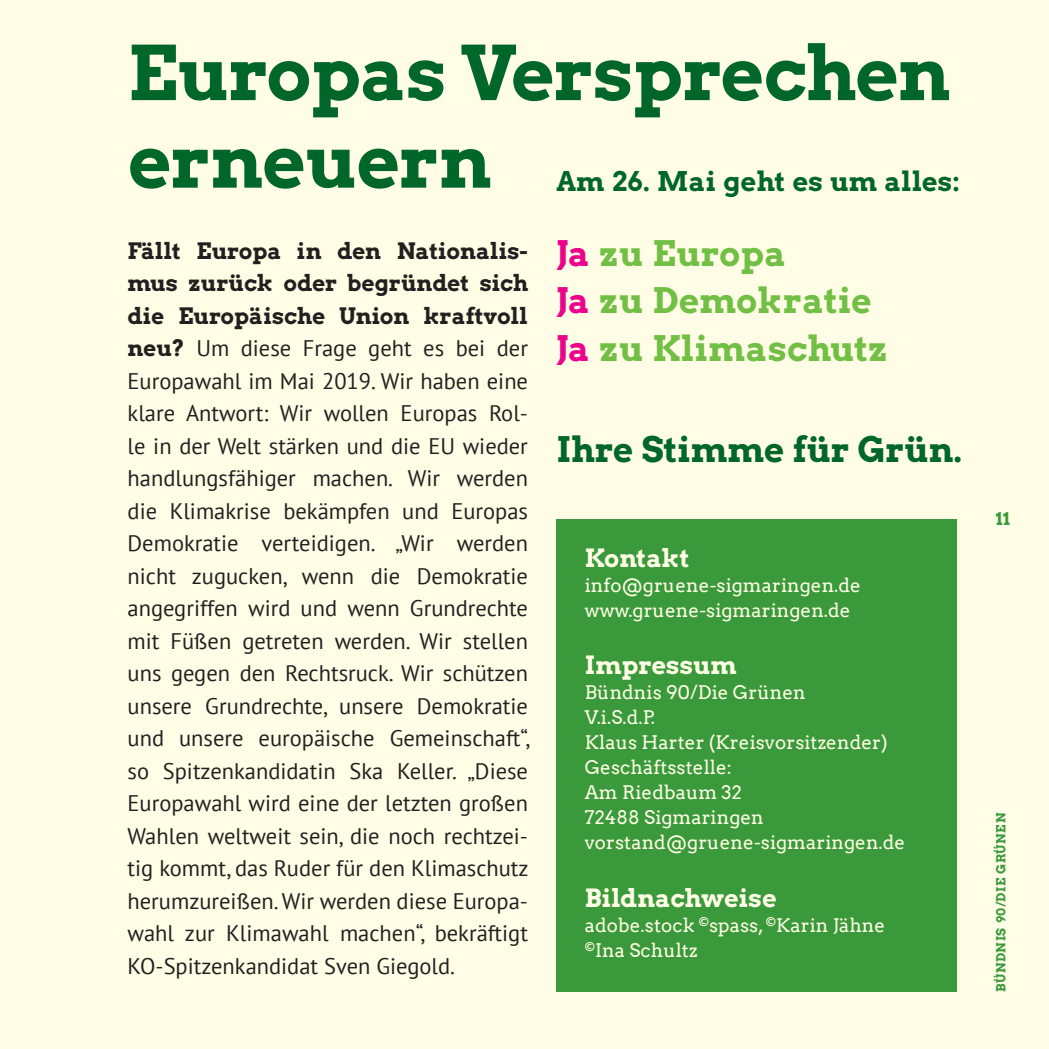
<style>
.page{position:relative;width:1049px;height:1049px;background:#fffde5}
.page>*{position:absolute;margin:0;border:0;box-sizing:border-box;transform-origin:0 0}
.t1{font:75px/87.5px "Arvo Gruen";letter-spacing:-.01em;color:#016629}
.t2{font:35px/47.5px "Arvo Gruen";letter-spacing:.01em;color:#71bf44}
.t3{font:35px "Arvo Gruen";color:#016629}
.t4{font:27px "Arvo Gruen";letter-spacing:.01em;color:#016629}
.t5{font:25px "Arvo Gruen";color:#fffde5}
.t6{font:22.5px/32.5px "PT Sans";color:#231f20;text-align:justify}
.t7{font:22.5px/32.5px "Arvo Gruen";color:#231f20;text-align:justify}
.t8{font:18.75px/25px "Arvo";letter-spacing:.005em;color:#fffde5}
.t9{font:17.5px "Arvo Gruen";color:#3a9a3b}
.t10{font:12.5px "Arvo Gruen";letter-spacing:.045em;color:#3a9a3b}
.s1{font-family:"Arvo Gruen"}
.s2{color:#ed028c}
</style>
<div class="page">
<div style="left:556px;top:519px;width:401px;height:473px;background:#3a9a3b"></div>
<h1 class="t1" style="left:128px;top:26px;width:825px">Europas Versprechen erneuern</h1>
<p class="t4" style="left:556px;top:162px;width:405px">Am 26. Mai geht es um alles:</p>
<p class="t7" style="left:128px;top:234px;width:402px">Fällt Europa in den Nationalis&shy;mus zurück oder begründet sich die Europäische Union kraftvoll</p>
<p class="t6" style="left:128px;top:332px;width:404px"><span class="s1">neu?</span> Um diese Frage geht es bei der Europawahl im Mai 2019. Wir haben eine klare Antwort: Wir wollen Europas Rol&shy;le in der Welt stärken und die EU wieder handlungsfähiger machen. Wir werden die Klimakrise bekämpfen und Europas Demokratie verteidigen. „Wir werden nicht zugucken, wenn die Demokratie angegriffen wird und wenn Grundrechte mit Füßen getreten werden. Wir stellen uns gegen den Rechtsruck. Wir schützen unsere Grundrechte, unsere Demokratie und unsere europäische Gemeinschaft“, so Spitzenkandidatin Ska Keller. „Diese Europawahl wird eine der letzten großen Wahlen weltweit sein, die noch rechtzei&shy;tig kommt, das Ruder für den Klimaschutz herumzureißen. Wir werden diese Europa&shy;wahl zur Klimawahl machen“, bekräftigt KO-Spitzenkandidat Sven Giegold.</p>
<h2 class="t2" style="left:556px;top:228px;width:333px"><span class="s2">Ja</span> zu Europa<br><span class="s2">Ja</span> zu Demokratie<br><span class="s2">Ja</span> zu Klimaschutz</h2>
<h2 class="t3" style="left:556px;top:425px;width:408px">Ihre Stimme für Grün.</h2>
<p class="t5" style="left:585px;top:540px;width:106px">Kontakt</p>
<p class="t8" style="left:585px;top:573px;width:278px">info@gruene-sigmaringen.de www.gruene-sigmaringen.de</p>
<p class="t5" style="left:585px;top:648px;width:153px">Impressum</p>
<p class="t8" style="left:585px;top:680px;width:322px">Bündnis 90/Die Grünen<br>V.i.S.d.P.<br>Klaus Harter (Kreisvorsitzender)<br>Geschäftsstelle:<br>Am Riedbaum 32<br>72488 Sigmaringen vorstand@gruene-sigmaringen.de</p>
<p class="t5" style="left:585px;top:880px;width:194px">Bildnachweise</p>
<p class="t8" style="left:585px;top:913px;width:302px">adobe.stock <sup>©</sup>spass, <sup>©</sup>Karin Jähne <sup>©</sup>Ina Schultz</p>
<p class="t9" style="left:996px;top:506px;width:16px">11</p>
<p class="t10" style="left:992px;top:992px;width:181px;rotate:-90deg">BÜNDNIS 90/DIE GRÜNEN</p>
</div>
